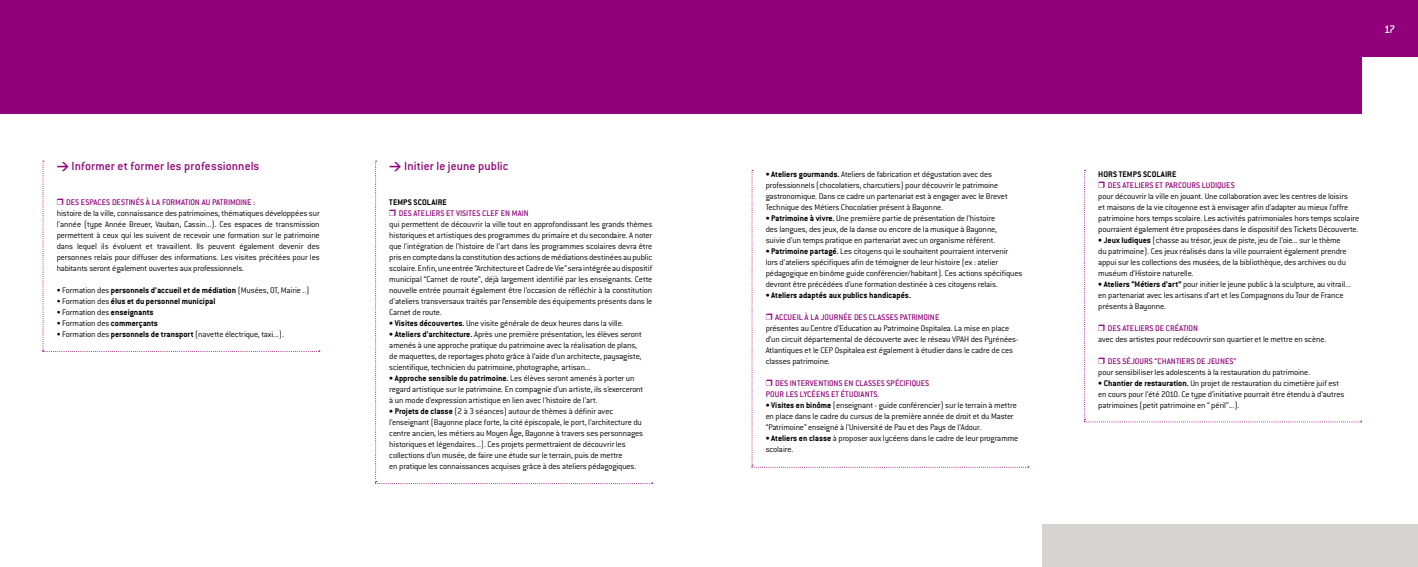
<style>
.page{position:relative;width:1418px;height:567px;background:#fff}
.page>*{position:absolute;margin:0;border:0;box-sizing:border-box;transform-origin:0 0}
.t1{font:500 13px "Conduit ITC";letter-spacing:.005em;color:#900078}
.t2{font:500 12px "Conduit ITC";color:#fff}
.t3{font:300 9px/11px "Conduit ITC";letter-spacing:-.015em;color:#000}
.t4{font:700 9px "Conduit ITC";color:#000}
.t5{font:500 9px/11px "Conduit ITC";letter-spacing:.01em;color:#900078}
.s1{font-family:"DIN";font-weight:700;font-size:12px}
.s2{color:#900078}
.s3{font-weight:500;color:#900078}
.s4{font-weight:700}
.s5{font-weight:300}
</style>
<div class="page">
<div style="left:1361px;top:0;width:56px;height:57px;background:#900078"></div>
<svg style="left:751px;top:170px;width:278px;height:298px"></svg>
<svg style="left:1084px;top:170px;width:278px;height:252px"></svg>
<div style="left:0;top:0;width:1361px;height:113px;background:#900078"></div>
<svg style="left:43px;top:161px;width:278px;height:191px"></svg>
<svg style="left:375px;top:161px;width:278px;height:323px"></svg>
<div style="left:1042px;top:524px;width:375px;height:43px;background:#d6d3d1"></div>
<p class="t1" style="left:57px;top:159px;width:204px"><span class="s1">&gt;</span> Informer et former les professionnels</p>
<p class="t3" style="left:57px;top:197px;width:264px"><span class="s2">❒</span> <span class="s3">DES ESPACES DESTINÉS À LA FORMATION AU PATRIMOINE :<br></span>histoire de la ville, connaissance des patrimoines, thématiques développées sur l’année (type Année Breuer, Vauban, Cassin...). Ces espaces de transmission permettent à ceux qui les suivent de recevoir une formation sur le patrimoine dans lequel ils évoluent et travaillent. Ils peuvent également devenir des personnes relais pour diffuser des informations. Les visites précitées pour les habitants seront également ouvertes aux professionnels.</p>
<p class="t3" style="left:57px;top:285px;width:254px">• Formation des <span class="s4">personnels d’accueil et de médiation</span> (Musées, OT, Mairie ..)</p>
<p class="t4" style="left:57px;top:296px;width:160px"><span class="s5">• Formation des</span> élus et du personnel municipal</p>
<p class="t3" style="left:57px;top:307px;width:98px">• Formation des <span class="s4">enseignants</span></p>
<p class="t3" style="left:57px;top:318px;width:103px">• Formation des <span class="s4">commerçants</span></p>
<p class="t3" style="left:57px;top:329px;width:229px">• Formation des <span class="s4">personnels de transport</span> (navette électrique, taxi...).</p>
<p class="t1" style="left:389px;top:159px;width:121px"><span class="s1">&gt;</span> Initier le jeune public</p>
<p class="t3" style="left:389px;top:197px;width:264px"><span class="s4">TEMPS SCOLAIRE<br></span><span class="s2">❒</span> <span class="s3">DES ATELIERS ET VISITES CLEF EN MAIN<br></span>qui permettent de découvrir la ville tout en approfondissant les grands thèmes historiques et artistiques des programmes du primaire et du secondaire. A noter que l’intégration de l’histoire de l’art dans les programmes scolaires devra être pris en compte dans la constitution des actions de médiations destinées au public scolaire. Enfin, une entrée “Architecture et Cadre de Vie” sera intégrée au dispositif municipal “Carnet de route”, déjà largement identifié par les enseignants. Cette nouvelle entrée pourrait également être l’occasion de réfléchir à la constitution d’ateliers transversaux traités par l’ensemble des équipements présents dans le Carnet de route.</p>
<p class="t3" style="left:389px;top:318px;width:236px"><span class="s4">• Visites découvertes.</span> Une visite générale de deux heures dans la ville.</p>
<p class="t3" style="left:389px;top:329px;width:254px"><span class="s4">• Ateliers d’architecture.</span> Après une première présentation, les élèves seront amenés à une approche pratique du patrimoine avec la réalisation de plans, de maquettes, de reportages photo grâce à l’aide d’un architecte, paysagiste, scientifique, technicien du patrimoine, photographe, artisan...</p>
<p class="t3" style="left:389px;top:373px;width:255px"><span class="s4">• Approche sensible du patrimoine.</span> Les élèves seront amenés à porter un regard artistique sur le patrimoine. En compagnie d’un artiste, ils s’exerceront à un mode d’expression artistique en lien avec l’histoire de l’art.</p>
<p class="t3" style="left:389px;top:406px;width:255px"><span class="s4">• Projets de classe</span> (2 à 3 séances) autour de thèmes à définir avec l’enseignant (Bayonne place forte, la cité épiscopale, le port, l’architecture du centre ancien, les métiers au Moyen Âge, Bayonne à travers ses personnages historiques et légendaires...). Ces projets permettraient de découvrir les collections d’un musée, de faire une étude sur le terrain, puis de mettre<br>en pratique les connaissances acquises grâce à des ateliers pédagogiques.</p>
<p class="t3" style="left:765px;top:169px;width:244px"><span class="s4">• Ateliers gourmands.</span> Ateliers de fabrication et dégustation avec des professionnels (chocolatiers, charcutiers) pour découvrir le patrimoine gastronomique. Dans ce cadre un partenariat est à engager avec le Brevet Technique des Métiers Chocolatier présent à Bayonne.</p>
<p class="t3" style="left:765px;top:213px;width:233px"><span class="s4">• Patrimoine à vivre.</span> Une première partie de présentation de l’histoire des langues, des jeux, de la danse ou encore de la musique à Bayonne, suivie d’un temps pratique en partenariat avec un organisme référent.</p>
<p class="t3" style="left:765px;top:246px;width:258px"><span class="s4">• Patrimoine partagé.</span> Les citoyens qui le souhaitent pourraient intervenir lors d’ateliers spécifiques afin de témoigner de leur histoire (ex : atelier pédagogique en binôme guide conférencier/habitant). Ces actions spécifiques devront être précédées d’une formation destinée à ces citoyens relais.</p>
<p class="t4" style="left:765px;top:290px;width:147px">• Ateliers adaptés aux publics handicapés.</p>
<p class="t3" style="left:765px;top:312px;width:254px"><span class="s2">❒</span> <span class="s3">ACCUEIL À LA JOURNÉE DES CLASSES PATRIMOINE<br></span>présentes au Centre d’Education au Patrimoine Ospitalea. La mise en place d’un circuit départemental de découverte avec le réseau VPAH des Pyrénées-Atlantiques et le CEP Ospitalea est également à étudier dans le cadre de ces classes patrimoine.</p>
<p class="t5" style="left:765px;top:378px;width:165px">❒ DES INTERVENTIONS EN CLASSES SPÉCIFIQUES<br>POUR LES LYCÉENS ET ÉTUDIANTS.</p>
<p class="t3" style="left:765px;top:400px;width:252px"><span class="s4">• Visites en binôme</span> (enseignant - guide conférencier) sur le terrain à mettre en place dans le cadre du cursus de la première année de droit et du Master “Patrimoine” enseigné à l’Université de Pau et des Pays de l’Adour.</p>
<p class="t3" style="left:765px;top:433px;width:254px"><span class="s4">• Ateliers en classe</span> à proposer aux lycéens dans le cadre de leur programme scolaire.</p>
<p class="t2" style="left:1383px;top:22px;width:13px">17</p>
<p class="t3" style="left:1098px;top:169px;width:263px"><span class="s4">HORS TEMPS SCOLAIRE<br></span><span class="s2">❒</span> <span class="s3">DES ATELIERS ET PARCOURS LUDIQUES<br></span>pour découvrir la ville en jouant. Une collaboration avec les centres de loisirs<br>et maisons de la vie citoyenne est à envisager afin d’adapter au mieux l’offre patrimoine hors temps scolaire. Les activités patrimoniales hors temps scolaire pourraient également être proposées dans le dispositif des Tickets Découverte.</p>
<p class="t3" style="left:1098px;top:235px;width:250px"><span class="s4">• Jeux ludiques</span> (chasse au trésor, jeux de piste, jeu de l’oie... sur le thème du patrimoine). Ces jeux réalisés dans la ville pourraient également prendre appui sur les collections des musées, de la bibliothèque, des archives ou du muséum d’Histoire naturelle.</p>
<p class="t3" style="left:1098px;top:279px;width:254px"><span class="s4">• Ateliers “Métiers d’art”</span> pour initier le jeune public à la sculpture, au vitrail... en partenariat avec les artisans d’art et les Compagnons du Tour de France présents à Bayonne.</p>
<p class="t3" style="left:1098px;top:323px;width:229px"><span class="s2">❒</span> <span class="s3">DES ATELIERS DE CRÉATION<br></span>avec des artistes pour redécouvrir son quartier et le mettre en scène.</p>
<p class="t3" style="left:1098px;top:356px;width:213px"><span class="s2">❒</span> <span class="s3">DES SÉJOURS “CHANTIERS DE JEUNES”<br></span>pour sensibiliser les adolescents à la restauration du patrimoine.</p>
<p class="t3" style="left:1098px;top:378px;width:248px"><span class="s4">• Chantier de restauration.</span> Un projet de restauration du cimetière juif est en cours pour l’été 2010. Ce type d’initiative pourrait être étendu à d’autres patrimoines (petit patrimoine en “ péril”...).</p>
</div>
